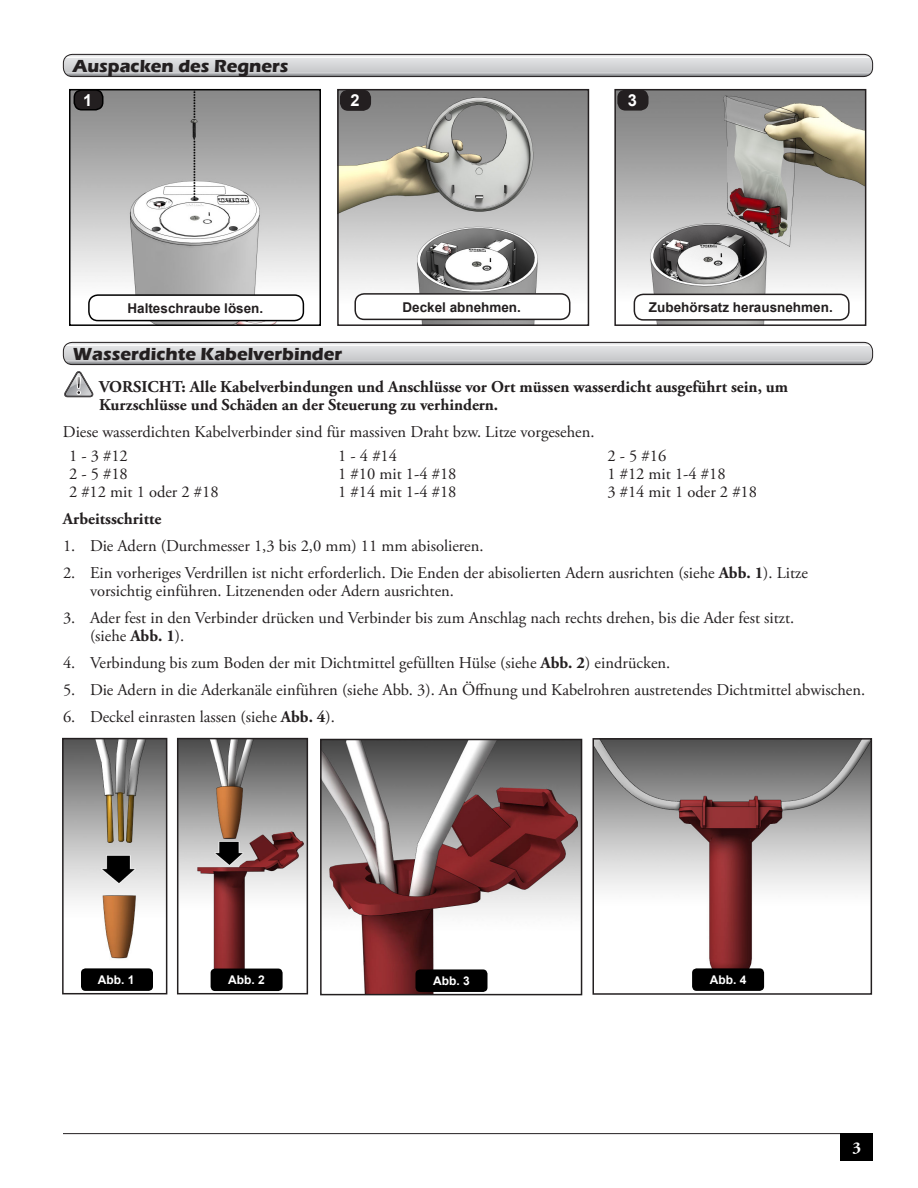
<style>
.page{position:relative;width:918px;height:1188px;background:#fff}
.page>*{position:absolute;margin:0;border:0;box-sizing:border-box;transform-origin:0 0}
.t1{font:700 18px "Eras ITC";color:#231f20}
.t2{font:16.5px/18px "Adobe Garamond Pro";color:#231f20}
.t3{font:700 16.5px/18px "Adobe Garamond Pro";color:#231f20}
.t4{font:700 16.5px "Arial";color:#fff}
.t5{font:700 16.5px "Adobe Garamond Pro";color:#fff}
.t6{font:700 13.5px "Arial";color:#231f20}
.t7{font:700 12px "Arial";color:#fff}
.s1{font-family:"Arial Rounded MT Bold";font-weight:400;font-size:24.6px}
.s2{font-weight:700}
</style>
<div class="page">
<hr style="left:63px;top:1133px;width:810px;height:1px;background:#231f20">
<div style="left:840px;top:1133px;width:33px;height:28px;background:#000"></div>
<svg style="left:63px;top:54px;width:810px;height:23px;background:#d3d4d6"></svg>
<div style="left:63px;top:54px;width:810px;height:23px;border:1px solid #231f20;border-radius:9px"></div>
<img style="left:72px;top:92px;width:246px;height:231px">
<div style="left:69px;top:89px;width:252px;height:237px;border:2px solid #000"></div>
<div style="left:74px;top:90px;width:29px;height:20px;background:#231f20;border-radius:8px"></div>
<div style="left:74px;top:89px;width:29px;height:22px;border:2px solid #000;border-radius:8px"></div>
<div style="left:89px;top:295px;width:214px;height:26px;background:#fff;border-radius:9px"></div>
<div style="left:88px;top:294px;width:216px;height:27px;border:2px solid #000;border-radius:9px"></div>
<img style="left:340px;top:92px;width:246px;height:231px">
<div style="left:337px;top:89px;width:252px;height:237px;border:2px solid #231f20"></div>
<div style="left:341px;top:90px;width:29px;height:20px;background:#231f20;border-radius:8px"></div>
<div style="left:340px;top:90px;width:31px;height:21px;border:2px solid #231f20;border-radius:8px"></div>
<div style="left:355px;top:294px;width:215px;height:25px;background:#fff;border-radius:9px"></div>
<div style="left:354px;top:293px;width:216px;height:27px;border:2px solid #231f20;border-radius:9px"></div>
<img style="left:617px;top:92px;width:246px;height:231px">
<div style="left:614px;top:89px;width:252px;height:237px;border:2px solid #231f20"></div>
<div style="left:618px;top:90px;width:30px;height:20px;background:#231f20;border-radius:8px"></div>
<div style="left:617px;top:90px;width:32px;height:21px;border:2px solid #231f20;border-radius:8px"></div>
<div style="left:634px;top:294px;width:215px;height:26px;background:#fff;border-radius:9px"></div>
<div style="left:634px;top:294px;width:216px;height:27px;border:2px solid #231f20;border-radius:9px"></div>
<svg style="left:63px;top:342px;width:810px;height:56px"></svg>
<img style="left:65px;top:741px;width:99px;height:218px">
<div style="left:62px;top:738px;width:105px;height:256px;border:2px solid #231f20"></div>
<div style="left:81px;top:968px;width:72px;height:23px;background:#000;border-radius:4px"></div>
<img style="left:180px;top:741px;width:125px;height:250px">
<div style="left:177px;top:738px;width:131px;height:256px;border:2px solid #231f20"></div>
<div style="left:211px;top:969px;width:72px;height:22px;background:#000;border-radius:4px"></div>
<img style="left:323px;top:742px;width:256px;height:250px">
<div style="left:320px;top:739px;width:262px;height:256px;border:2px solid #231f20"></div>
<div style="left:416px;top:969px;width:72px;height:23px;background:#000;border-radius:4px"></div>
<img style="left:595px;top:741px;width:274px;height:246px">
<div style="left:592px;top:738px;width:280px;height:257px;border:2px solid #231f20"></div>
<div style="left:692px;top:968px;width:72px;height:23px;background:#000;border-radius:4px"></div>
<p class="t1" style="left:73px;top:55px;width:217px">Auspacken des Regners</p>
<p class="t4" style="left:83px;top:89px;width:11px">1</p>
<p class="t4" style="left:350px;top:89px;width:11px">2</p>
<p class="t6" style="left:127px;top:299px;width:137px">Halteschraube lösen.</p>
<p class="t6" style="left:402px;top:298px;width:120px">Deckel abnehmen.</p>
<p class="t4" style="left:628px;top:89px;width:11px">3</p>
<p class="t6" style="left:649px;top:298px;width:185px">Zubehörsatz herausnehmen.</p>
<p class="t1" style="left:73px;top:343px;width:271px">Wasserdichte Kabelverbinder</p>
<p class="t3" style="left:99px;top:378px;width:691px;text-indent:-24px"><span class="s1">!</span> VORSICHT: Alle Kabelverbindungen und Anschlüsse vor Ort müssen wasserdicht ausgeführt sein, um<br>Kurzschlüsse und Schäden an der Steuerung zu verhindern.</p>
<p class="t2" style="left:63px;top:423px;width:533px">Diese wasserdichten Kabelverbinder sind für massiven Draht bzw. Litze vorgesehen.</p>
<p class="t2" style="left:69px;top:447px;width:60px">1 - 3 #12</p>
<p class="t2" style="left:69px;top:465px;width:60px">2 - 5 #18</p>
<p class="t2" style="left:69px;top:483px;width:151px">2 #12 mit 1 oder 2 #18</p>
<p class="t2" style="left:338px;top:447px;width:60px">1 - 4 #14</p>
<p class="t2" style="left:338px;top:465px;width:120px">1 #10 mit 1-4 #18</p>
<p class="t2" style="left:338px;top:483px;width:120px">1 #14 mit 1-4 #18</p>
<p class="t2" style="left:607px;top:447px;width:60px">2 - 5 #16</p>
<p class="t2" style="left:607px;top:465px;width:120px">1 #12 mit 1-4 #18</p>
<p class="t2" style="left:607px;top:483px;width:151px">3 #14 mit 1 oder 2 #18</p>
<p class="t3" style="left:63px;top:510px;width:100px">Arbeitsschritte</p>
<p class="t2" style="left:63px;top:537px;width:422px">1. Die Adern (Durchmesser 1,3 bis 2,0 mm) 11 mm abisolieren.</p>
<p class="t2" style="left:90px;top:564px;width:719px;text-indent:-27px">2. Ein vorheriges Verdrillen ist nicht erforderlich. Die Enden der abisolierten Adern ausrichten (siehe <span class="s2">Abb. 1</span>). Litze vorsichtig einführen. Litzenenden oder Adern ausrichten.</p>
<p class="t2" style="left:90px;top:609px;width:706px;text-indent:-27px">3. Ader fest in den Verbinder drücken und Verbinder bis zum Anschlag nach rechts drehen, bis die Ader fest sitzt. (siehe <span class="s2">Abb. 1</span>).</p>
<p class="t2" style="left:63px;top:654px;width:609px">4. Verbindung bis zum Boden der mit Dichtmittel gefüllten Hülse (siehe <span class="s2">Abb. 2</span>) eindrücken.</p>
<p class="t2" style="left:63px;top:681px;width:804px">5. Die Adern in die Aderkanäle einführen (siehe Abb. 3). An Öffnung und Kabelrohren austretendes Dichtmittel abwischen.</p>
<p class="t2" style="left:63px;top:708px;width:273px">6. Deckel einrasten lassen (siehe <span class="s2">Abb. 4</span>).</p>
<p class="t7" style="left:98px;top:972px;width:38px">Abb. 1</p>
<p class="t7" style="left:228px;top:972px;width:38px">Abb. 2</p>
<p class="t7" style="left:433px;top:973px;width:38px">Abb. 3</p>
<p class="t7" style="left:710px;top:972px;width:38px">Abb. 4</p>
<p class="t5" style="left:852px;top:1138px;width:10px">3</p>
</div>
